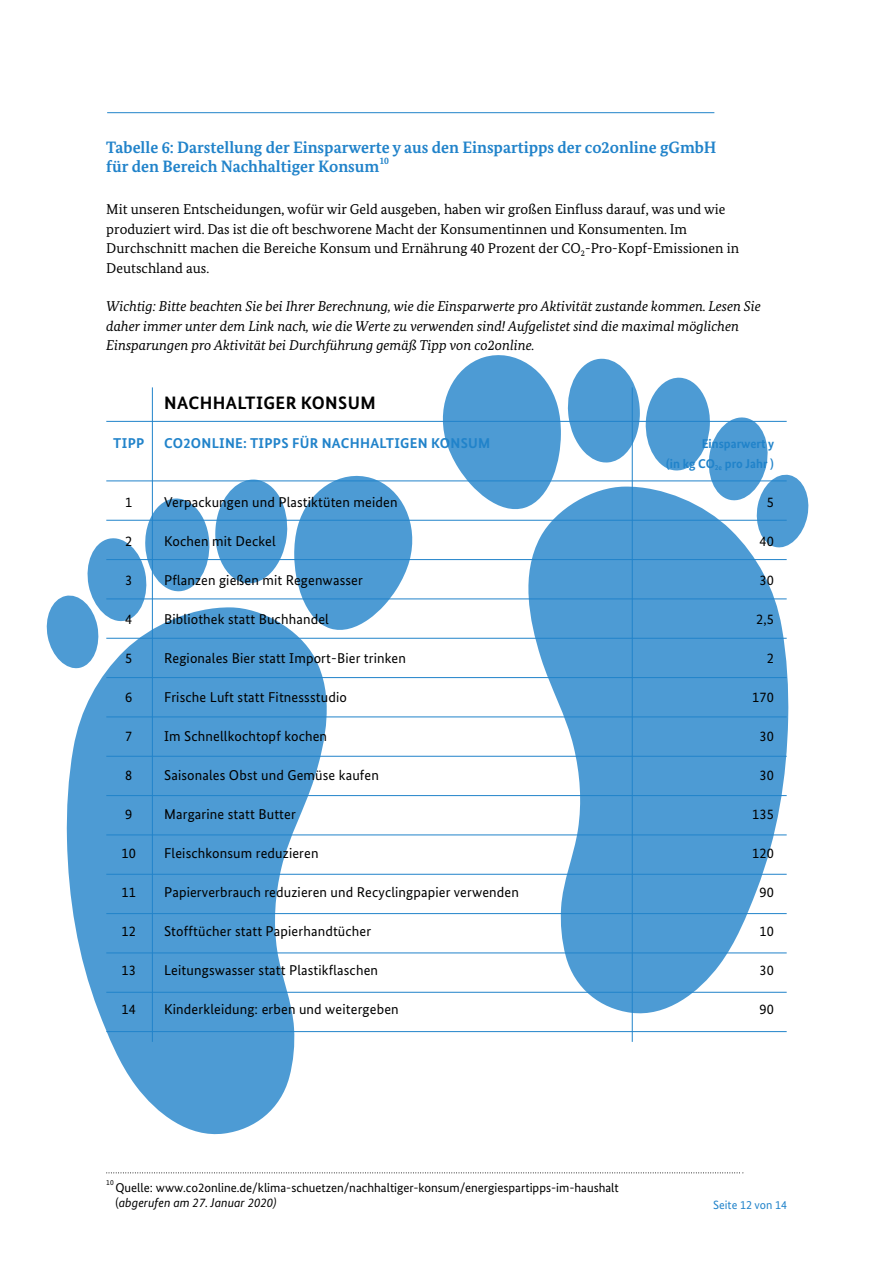
<style>
.page{position:relative;width:893px;height:1263px;background:#fff}
.page>*{position:absolute;margin:0;border:0;box-sizing:border-box;transform-origin:0 0}
.t1{font:700 18px "Bundes Sans";letter-spacing:.02em;color:#000}
.t2{font:700 16.5px/19.5px "Bundes Serif";color:#2183ca}
.t3{font:14.25px "Bundes Sans";letter-spacing:.01em;color:#000}
.t4{font:14.25px/19.5px "Bundes Serif";color:#000}
.t5{font:italic 14.25px/19.5px "Bundes Serif";color:#000}
.t6{font:700 14.25px "Bundes Sans";letter-spacing:.02em;color:#2183ca}
.t7{font:12.75px/15px "Bundes Sans";color:#000}
.t8{font:700 12.75px "Bundes Sans";color:#2183ca}
.t9{font:12px "Bundes Sans";color:#2183ca}
.t10{font:700 9.6px "Bundes Serif";color:#2183ca}
.t11{font:7.5px "Bundes Sans";color:#000}
.s1{font-style:italic}
</style>
<div class="page">
<hr style="left:107px;top:112px;width:607px;height:1px;background:#2183ca">
<svg style="left:46px;top:469px;width:373px;height:666px;fill:#4d9bd4"></svg>
<svg style="left:436px;top:355px;width:373px;height:662px;fill:#4d9bd4"></svg>
<hr style="left:152px;top:387px;width:1px;height:655px;background:#2183ca">
<hr style="left:632px;top:387px;width:1px;height:655px;background:#2183ca">
<hr style="left:106px;top:480px;width:681px;height:1px;background:#2183ca">
<hr style="left:106px;top:520px;width:681px;height:1px;background:#2183ca">
<hr style="left:106px;top:559px;width:681px;height:1px;background:#2183ca">
<hr style="left:106px;top:598px;width:681px;height:1px;background:#2183ca">
<hr style="left:106px;top:638px;width:681px;height:1px;background:#2183ca">
<hr style="left:106px;top:677px;width:681px;height:1px;background:#2183ca">
<hr style="left:106px;top:716px;width:681px;height:1px;background:#2183ca">
<hr style="left:106px;top:756px;width:681px;height:1px;background:#2183ca">
<hr style="left:106px;top:795px;width:681px;height:1px;background:#2183ca">
<hr style="left:106px;top:834px;width:681px;height:1px;background:#2183ca">
<hr style="left:106px;top:874px;width:681px;height:1px;background:#2183ca">
<hr style="left:106px;top:913px;width:681px;height:1px;background:#2183ca">
<hr style="left:106px;top:952px;width:681px;height:1px;background:#2183ca">
<hr style="left:106px;top:992px;width:681px;height:1px;background:#2183ca">
<hr style="left:106px;top:1031px;width:681px;height:1px;background:#2183ca">
<hr style="left:106px;top:421px;width:681px;height:1px;background:#2183ca">
<svg style="left:107px;top:1172px;width:637px;height:1px"></svg>
<p class="t2" style="left:106px;top:137px;width:611px">Tabelle 6: Darstellung der Einsparwerte y aus den Einspartipps der co2online gGmbH für den Bereich Nachhaltiger Konsum</p>
<p class="t10" style="left:379px;top:155px;width:11px">10</p>
<p class="t4" style="left:106px;top:199px;width:634px">Mit unseren Entscheidungen, wofür wir Geld ausgeben, haben wir großen Einfluss darauf, was und wie produziert wird. Das ist die oft beschworene Macht der Konsumentinnen und Konsumenten. Im Durchschnitt machen die Bereiche Konsum und Ernährung 40 Prozent der CO<sub>2</sub>-Pro-Kopf-Emissionen in Deutschland aus.</p>
<p class="t5" style="left:106px;top:296px;width:656px">Wichtig: Bitte beachten Sie bei Ihrer Berechnung, wie die Einsparwerte pro Aktivität zustande kommen. Lesen Sie daher immer unter dem Link nach, wie die Werte zu verwenden sind! Aufgelistet sind die maximal möglichen<br>Einsparungen pro Aktivität bei Durchführung gemäß Tipp von co2online.</p>
<p class="t1" style="left:164px;top:392px;width:213px">NACHHALTIGER KONSUM</p>
<p class="t6" style="left:113px;top:434px;width:33px">TIPP</p>
<p class="t6" style="left:164px;top:434px;width:328px">CO2ONLINE: TIPPS FÜR NACHHALTIGEN KONSUM</p>
<p class="t8" style="left:702px;top:436px;width:74px">Einsparwert y</p>
<p class="t8" style="left:666px;top:455px;width:109px">(in kg CO<sub>2e</sub> pro Jahr )</p>
<p class="t3" style="left:125px;top:493px;width:9px">1</p>
<p class="t3" style="left:164px;top:493px;width:235px">Verpackungen und Plastiktüten meiden</p>
<p class="t3" style="left:767px;top:493px;width:9px">5</p>
<p class="t3" style="left:125px;top:532px;width:9px">2</p>
<p class="t3" style="left:164px;top:532px;width:113px">Kochen mit Deckel</p>
<p class="t3" style="left:759px;top:532px;width:16px">40</p>
<p class="t3" style="left:125px;top:571px;width:9px">3</p>
<p class="t3" style="left:164px;top:571px;width:200px">Pflanzen gießen mit Regenwasser</p>
<p class="t3" style="left:759px;top:571px;width:16px">30</p>
<p class="t3" style="left:125px;top:610px;width:9px">4</p>
<p class="t3" style="left:164px;top:610px;width:166px">Bibliothek statt Buchhandel</p>
<p class="t3" style="left:756px;top:610px;width:19px">2,5</p>
<p class="t3" style="left:125px;top:649px;width:9px">5</p>
<p class="t3" style="left:164px;top:649px;width:243px">Regionales Bier statt Import-Bier trinken</p>
<p class="t3" style="left:767px;top:649px;width:9px">2</p>
<p class="t3" style="left:125px;top:688px;width:9px">6</p>
<p class="t3" style="left:164px;top:688px;width:184px">Frische Luft statt Fitnessstudio</p>
<p class="t3" style="left:752px;top:688px;width:23px">170</p>
<p class="t3" style="left:125px;top:727px;width:9px">7</p>
<p class="t3" style="left:164px;top:727px;width:165px">Im Schnellkochtopf kochen</p>
<p class="t3" style="left:759px;top:727px;width:16px">30</p>
<p class="t3" style="left:125px;top:766px;width:9px">8</p>
<p class="t3" style="left:164px;top:766px;width:216px">Saisonales Obst und Gemüse kaufen</p>
<p class="t3" style="left:759px;top:766px;width:16px">30</p>
<p class="t3" style="left:125px;top:805px;width:9px">9</p>
<p class="t3" style="left:164px;top:805px;width:133px">Margarine statt Butter</p>
<p class="t3" style="left:752px;top:805px;width:23px">135</p>
<p class="t3" style="left:122px;top:844px;width:16px">10</p>
<p class="t3" style="left:164px;top:844px;width:156px">Fleischkonsum reduzieren</p>
<p class="t3" style="left:752px;top:844px;width:23px">120</p>
<p class="t3" style="left:122px;top:883px;width:16px">11</p>
<p class="t3" style="left:164px;top:883px;width:356px">Papierverbrauch reduzieren und Recyclingpapier verwenden</p>
<p class="t3" style="left:759px;top:883px;width:16px">90</p>
<p class="t3" style="left:122px;top:922px;width:16px">12</p>
<p class="t3" style="left:164px;top:922px;width:209px">Stofftücher statt Papierhandtücher</p>
<p class="t3" style="left:759px;top:922px;width:16px">10</p>
<p class="t3" style="left:122px;top:961px;width:16px">13</p>
<p class="t3" style="left:164px;top:961px;width:215px">Leitungswasser statt Plastikflaschen</p>
<p class="t3" style="left:759px;top:961px;width:16px">30</p>
<p class="t3" style="left:122px;top:1000px;width:16px">14</p>
<p class="t3" style="left:164px;top:1000px;width:236px">Kinderkleidung: erben und weitergeben</p>
<p class="t3" style="left:759px;top:1000px;width:16px">90</p>
<h1 class="t11" style="left:106px;top:1178px;width:9px">10</h1>
<h1 class="t7" style="left:115px;top:1179px;width:505px">Quelle: www.co2online.de/klima-schuetzen/nachhaltiger-konsum/energiespartipps-im-haushalt (<span class="s1">abgerufen am 27. Januar 2020)</span></h1>
<p class="t9" style="left:713px;top:1197px;width:75px">Seite 12 von 14</p>
</div>
